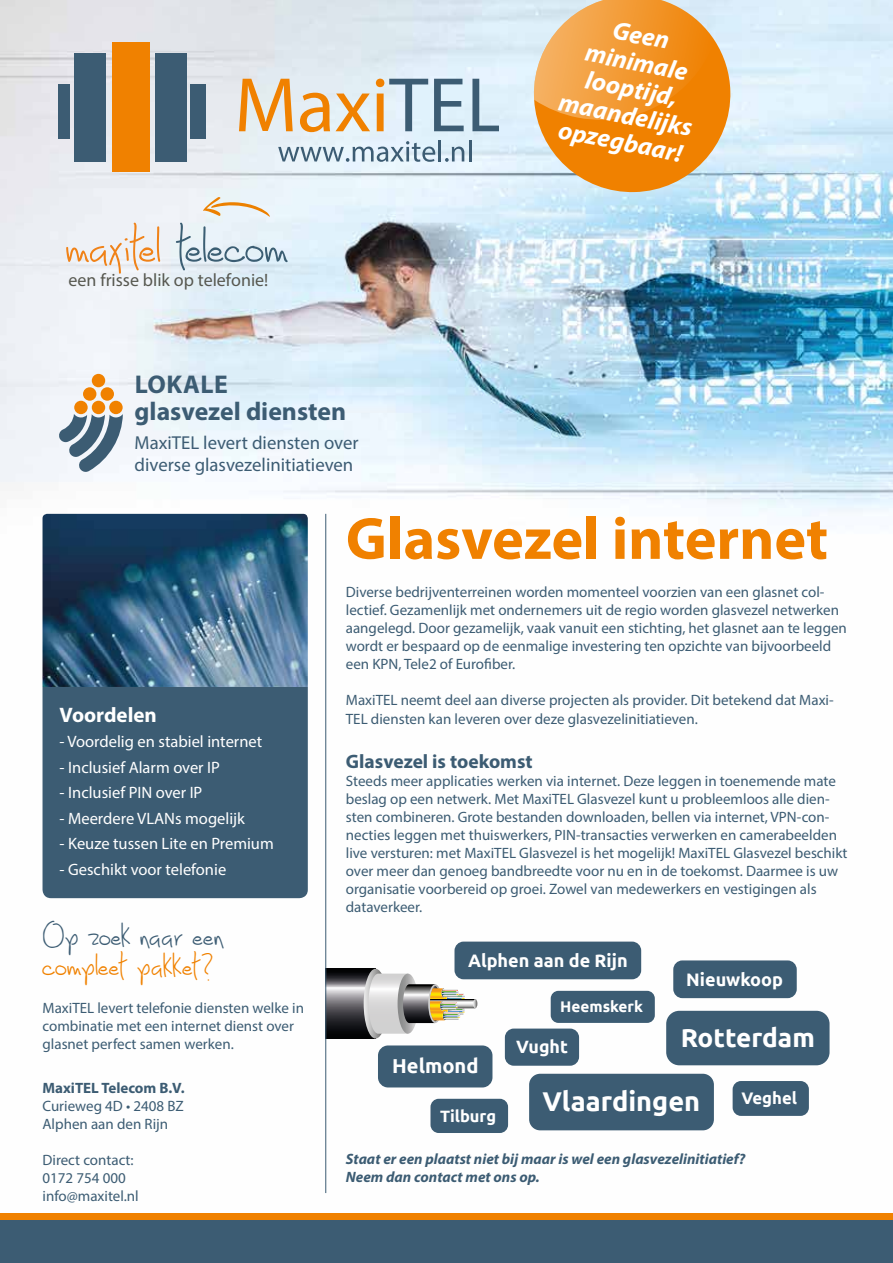
<style>
.page{position:relative;width:893px;height:1263px;background:#fff}
.page>*{position:absolute;margin:0;border:0;box-sizing:border-box;transform-origin:0 0}
.t1{font:700 60px "Myriad Pro";color:#f08100}
.t2{font:700 27.15px "Ubuntu";color:#fff}
.t3{font:27px "Joy Like Sunshine Through My Windowpane";color:#f08100}
.t4{font:27px "Joy Like Sunshine Through My Windowpane";color:#3c5c73}
.t5{font:700 26.1px "Ubuntu";color:#fff}
.t6{font:700 25.65px/27px "Myriad Pro";color:#3c5c73}
.t7{font:italic 700 25.5px/27px "Myriad Pro";color:#fff;text-align:center}
.t8{font:700 21px "Myriad Pro";color:#fff}
.t9{font:700 20.1px "Ubuntu";color:#fff}
.t10{font:700 19.5px "Myriad Pro";color:#3c5c73}
.t11{font:18.75px/22.5px "Myriad Pro";color:#3c5c73}
.t12{font:18px "Myriad Pro";color:#575850}
.t13{font:700 18px "Ubuntu";color:#fff}
.t14{font:700 17.85px "Ubuntu";color:#fff}
.t15{font:700 16.65px "Ubuntu";color:#fff}
.t16{font:16.5px "Myriad Pro";color:#fff}
.t17{font:700 16.35px "Ubuntu";color:#fff}
.t18{font:700 15.3px "Ubuntu";color:#fff}
.t19{font:15px/18px "Myriad Pro";color:#3c5c73}
.t20{font:italic 700 15px/18px "Myriad Pro";color:#3c5c73}
.t21{font:700 15px "Myriad Pro";color:#3c5c73}
</style>
<div class="page">
<img style="left:0;top:0;width:893px;height:1193px">
<div style="left:0;top:1213px;width:893px;height:50px;background:#f08100"></div>
<div style="left:156px;top:53px;width:31px;height:108px;background:#3c5c73"></div>
<div style="left:112px;top:43px;width:38px;height:129px;background:#f08100"></div>
<div style="left:74px;top:53px;width:32px;height:108px;background:#3c5c73"></div>
<div style="left:191px;top:85px;width:15px;height:54px;background:#3c5c73"></div>
<div style="left:58px;top:85px;width:12px;height:54px;background:#3c5c73"></div>
<svg style="left:239px;top:79px;width:54px;height:52px;background:#e9bd86"></svg>
<svg style="left:300px;top:93px;width:70px;height:39px;background:#e9c290"></svg>
<svg style="left:376px;top:79px;width:52px;height:52px;background:#c3c6c2"></svg>
<svg style="left:434px;top:79px;width:30px;height:52px;background:#94adbd"></svg>
<svg style="left:472px;top:79px;width:26px;height:52px"></svg>
<svg style="left:278px;top:141px;width:157px;height:21px;background:#b8cad6"></svg>
<hr style="left:439px;top:140px;width:2px;height:21px;background:#3c5c73">
<svg style="left:445px;top:147px;width:19px;height:15px"></svg>
<hr style="left:469px;top:140px;width:2px;height:21px;background:#3c5c73">
<div style="left:43px;top:687px;width:265px;height:211px;background:#3c5c73"></div>
<svg style="left:203px;top:197px;width:67px;height:20px"></svg>
<svg style="left:66px;top:223px;width:94px;height:51px;background:#ede1d7"></svg>
<svg style="left:176px;top:223px;width:112px;height:47px;background:#cedce5"></svg>
<div style="left:0;top:1220px;width:893px;height:43px;background:#3c5c73"></div>
<svg style="left:58px;top:414px;width:65px;height:58px"></svg>
<div style="left:92px;top:374px;width:13px;height:13px;background:#f08100;border-radius:50%"></div>
<div style="left:92px;top:401px;width:13px;height:13px;background:#f08100;border-radius:50%"></div>
<div style="left:109px;top:401px;width:14px;height:13px;background:#f08100;border-radius:50%"></div>
<div style="left:74px;top:401px;width:14px;height:13px;background:#f08100;border-radius:50%"></div>
<div style="left:101px;top:387px;width:13px;height:14px;background:#f08100;border-radius:50%"></div>
<div style="left:83px;top:387px;width:13px;height:14px;background:#f08100;border-radius:50%"></div>
<svg style="left:533px;top:0;width:199px;height:193px;background:#eba24b"></svg>
<img style="left:43px;top:514px;width:265px;height:173px">
<div style="left:454px;top:941px;width:187px;height:38px;background:#3c5c73;border-radius:9px"></div>
<div style="left:529px;top:1074px;width:185px;height:56px;background:#3c5c73;border-radius:11px"></div>
<div style="left:551px;top:991px;width:104px;height:32px;background:#3c5c73;border-radius:8px"></div>
<div style="left:378px;top:1045px;width:114px;height:42px;background:#3c5c73;border-radius:10px"></div>
<div style="left:733px;top:1081px;width:76px;height:35px;background:#3c5c73;border-radius:8px"></div>
<div style="left:505px;top:1028px;width:74px;height:38px;background:#3c5c73;border-radius:9px"></div>
<div style="left:673px;top:960px;width:124px;height:38px;background:#3c5c73;border-radius:9px"></div>
<div style="left:430px;top:1099px;width:78px;height:34px;background:#3c5c73;border-radius:8px"></div>
<div style="left:666px;top:1011px;width:163px;height:54px;background:#3c5c73;border-radius:13px"></div>
<svg style="left:326px;top:969px;width:38px;height:69px;background:#515055"></svg>
<svg style="left:364px;top:969px;width:113px;height:69px"></svg>
<hr style="left:325px;top:514px;width:1px;height:679px;background:#3c5c73">
<p class="t12" style="left:69px;top:269px;width:201px">een frisse blik op telefonie!</p>
<h3 class="t6" style="left:135px;top:370px;width:213px">LOKALE<br>glasvezel diensten</h3>
<p class="t11" style="left:135px;top:431px;width:226px">MaxiTEL levert diensten over diverse glasvezelinitiatieven</p>
<h3 class="t7" style="left:577px;top:8px;width:137px;rotate:11deg">Geen minimale looptijd, maandelijks opzegbaar!</h3>
<h3 class="t8" style="left:60px;top:701px;width:99px">Voordelen</h3>
<p class="t16" style="left:60px;top:732px;width:204px">- Voordelig en stabiel internet</p>
<p class="t16" style="left:60px;top:757px;width:162px">- Inclusief Alarm over IP</p>
<p class="t16" style="left:60px;top:783px;width:144px">- Inclusief PIN over IP</p>
<p class="t16" style="left:60px;top:808px;width:187px">- Meerdere VLANs mogelijk</p>
<p class="t16" style="left:60px;top:834px;width:216px">- Keuze tussen Lite en Premium</p>
<p class="t16" style="left:60px;top:859px;width:168px">- Geschikt voor telefonie</p>
<h3 class="t4" style="left:43px;top:920px;width:182px">Op zoek naar een</h3>
<h3 class="t3" style="left:43px;top:950px;width:173px">compleet pakket?</h3>
<p class="t19" style="left:43px;top:999px;width:263px">MaxiTEL levert telefonie diensten welke in combinatie met een internet dienst over glasnet perfect samen werken.</p>
<p class="t21" style="left:43px;top:1078px;width:144px">MaxiTEL Telecom B.V.</p>
<p class="t19" style="left:43px;top:1096px;width:143px">Curieweg 4D • 2408 BZ<br>Alphen aan den Rijn</p>
<p class="t19" style="left:43px;top:1150px;width:98px">Direct contact:<br>0172 754 000 info@maxitel.nl</p>
<h1 class="t1" style="left:346px;top:499px;width:484px">Glasvezel internet</h1>
<p class="t19" style="left:346px;top:582px;width:503px">Diverse bedrijventerreinen worden momenteel voorzien van een glasnet col&shy;lectief. Gezamenlijk met ondernemers uit de regio worden glasvezel netwerken aangelegd. Door gezamelijk, vaak vanuit een stichting, het glasnet aan te leggen wordt er bespaard op de eenmalige investering ten opzichte van bijvoorbeeld een KPN, Tele2 of Eurofiber.</p>
<p class="t19" style="left:346px;top:689px;width:489px;line-height:19.8px">MaxiTEL neemt deel aan diverse projecten als provider. Dit betekend dat Maxi-<br>TEL diensten kan leveren over deze glasvezelinitiatieven.</p>
<h3 class="t10" style="left:346px;top:748px;width:188px">Glasvezel is toekomst</h3>
<p class="t19" style="left:346px;top:771px;width:503px">Steeds meer applicaties werken via internet. Deze leggen in toenemende mate beslag op een netwerk. Met MaxiTEL Glasvezel kunt u probleemloos alle dien&shy;sten combineren. Grote bestanden downloaden, bellen via internet, VPN-con&shy;necties leggen met thuiswerkers, PIN-transacties verwerken en camerabeelden live versturen: met MaxiTEL Glasvezel is het mogelijk! MaxiTEL Glasvezel beschikt over meer dan genoeg bandbreedte voor nu en in de toekomst. Daarmee is uw organisatie voorbereid op groei. Zowel van medewerkers en vestigingen als dataverkeer.</p>
<p class="t13" style="left:468px;top:949px;width:161px">Alphen aan de Rijn</p>
<h3 class="t9" style="left:392px;top:1054px;width:88px">Helmond</h3>
<p class="t18" style="left:560px;top:997px;width:84px">Heemskerk</p>
<p class="t14" style="left:516px;top:1036px;width:53px">Vught</p>
<p class="t13" style="left:686px;top:968px;width:98px">Nieuwkoop</p>
<h3 class="t5" style="left:681px;top:1022px;width:136px">Rotterdam</h3>
<p class="t17" style="left:440px;top:1106px;width:58px">Tilburg</p>
<h2 class="t2" style="left:542px;top:1085px;width:159px">Vlaardingen</h2>
<p class="t15" style="left:741px;top:1088px;width:57px">Veghel</p>
<p class="t20" style="left:346px;top:1150px;width:401px">Staat er een plaatst niet bij maar is wel een glasvezelinitiatief?<br>Neem dan contact met ons op.</p>
</div>
